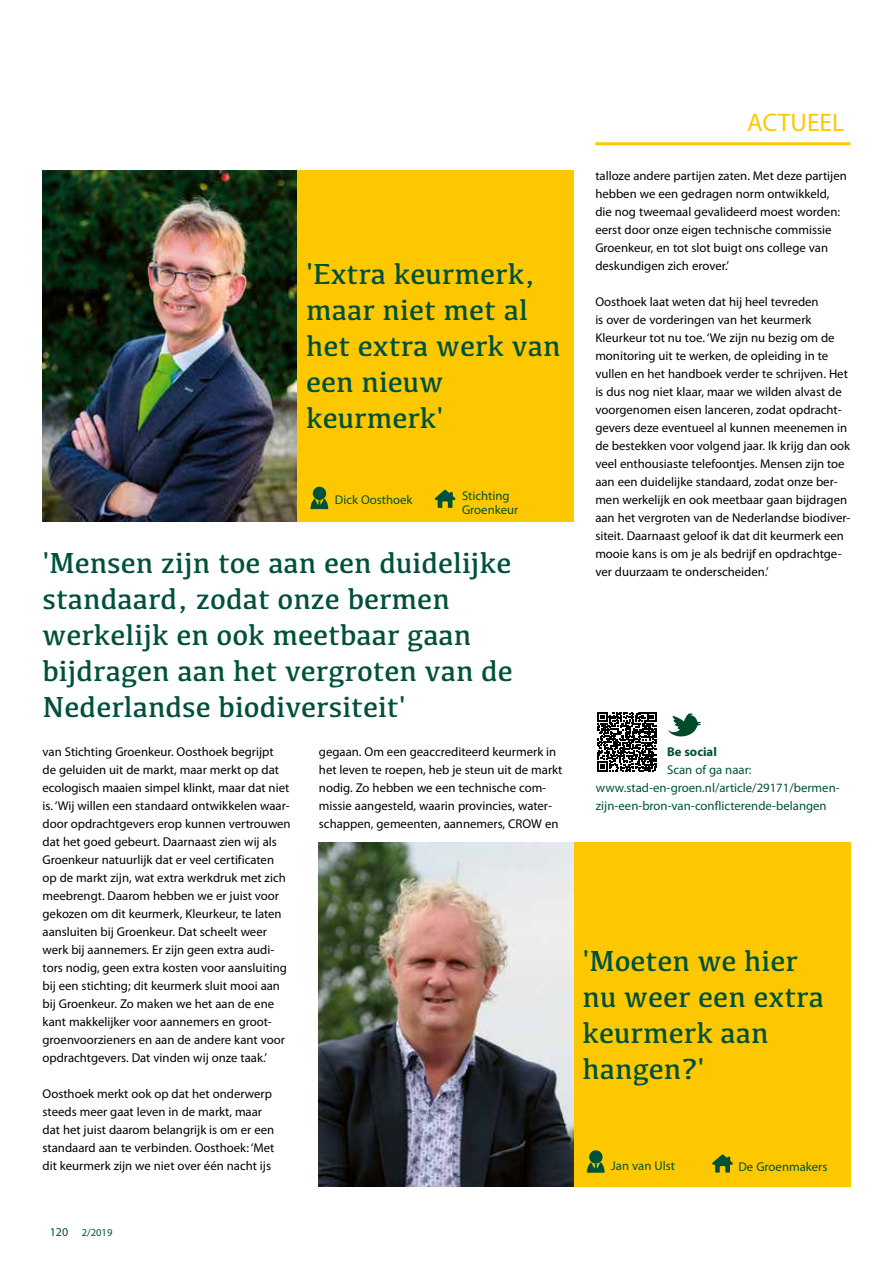
<style>
.page{position:relative;width:893px;height:1263px;background:#fff}
.page>*{position:absolute;margin:0;border:0;box-sizing:border-box;transform-origin:0 0}
.t1{font:30px/36px "Kefa";color:#005139}
.t2{font:25.5px "Myriad Pro";color:#fec800}
.t3{font:12.75px/18px "Myriad Pro";color:#000}
.t4{font:12.75px/18px "Myriad Pro";color:#005139}
.t5{font:700 12.75px "Myriad Pro";color:#005139}
.t6{font:10.5px "Myriad Pro";color:#005139}
.s1{font-size:12px}
</style>
<div class="page">
<hr style="left:595px;top:142px;width:255px;height:3px;background:#fec800">
<img style="left:43px;top:170px;width:255px;height:351px">
<img style="left:319px;top:842px;width:255px;height:344px">
<div style="left:298px;top:170px;width:276px;height:351px;background:#fec800"></div>
<div style="left:574px;top:842px;width:276px;height:344px;background:#fec800"></div>
<svg style="left:435px;top:490px;width:20px;height:18px"></svg>
<svg style="left:310px;top:499px;width:18px;height:10px"></svg>
<div style="left:313px;top:487px;width:13px;height:13px;background:#005139;border-radius:50%"></div>
<svg style="left:712px;top:1154px;width:21px;height:18px"></svg>
<svg style="left:587px;top:1162px;width:18px;height:11px"></svg>
<div style="left:589px;top:1150px;width:14px;height:14px;background:#005139;border-radius:50%"></div>
<svg style="left:597px;top:712px;width:60px;height:60px"></svg>
<svg style="left:668px;top:713px;width:32px;height:23px"></svg>
<h1 class="t1" style="left:306px;top:255px;width:256px">'Extra keurmerk, maar niet met al het extra werk van een nieuw keurmerk'</h1>
<p class="t4" style="left:335px;top:491px;width:79px">Dick Oosthoek</p>
<p class="t4" style="left:462px;top:489px;width:58px;line-height:13.5px">Stichting<br>Groenkeur</p>
<h1 class="t1" style="left:43px;top:544px;width:472px">'Mensen zijn toe aan een duidelijke standaard, zodat onze bermen werkelijk en ook meetbaar gaan bijdragen aan het vergroten van de<br>Nederlandse biodiversiteit'</h1>
<p class="t3" style="left:43px;top:743px;width:250px">van Stichting Groenkeur. Oosthoek begrijpt<br>de geluiden uit de markt, maar merkt op dat ecologisch maaien simpel klinkt, maar dat niet is. ‘Wij willen een standaard ontwikkelen waar&shy;door opdrachtgevers erop kunnen vertrouwen dat het goed gebeurt. Daarnaast zien wij als Groenkeur natuurlijk dat er veel certificaten op de markt zijn, wat extra werkdruk met zich meebrengt. Daarom hebben we er juist voor gekozen om dit keurmerk, Kleurkeur, te laten aansluiten bij Groenkeur. Dat scheelt weer werk bij aannemers. Er zijn geen extra audi&shy;tors nodig, geen extra kosten voor aansluiting bij een stichting; dit keurmerk sluit mooi aan bij Groenkeur. Zo maken we het aan de ene kant makkelijker voor aannemers en groot&shy;groenvoorzieners en aan de andere kant voor opdrachtgevers. Dat vinden wij onze taak.’</p>
<p class="t3" style="left:43px;top:1085px;width:233px">Oosthoek merkt ook op dat het onderwerp steeds meer gaat leven in de markt, maar dat het juist daarom belangrijk is om er een standaard aan te verbinden. Oosthoek: ‘Met dit keurmerk zijn we niet over één nacht ijs</p>
<p class="t3" style="left:319px;top:743px;width:245px">gegaan. Om een geaccrediteerd keurmerk in het leven te roepen, heb je steun uit de markt nodig. Zo hebben we een technische com&shy;missie aangesteld, waarin provincies, water&shy;schappen, gemeenten, aannemers, CROW en</p>
<h2 class="t2" style="left:747px;top:107px;width:99px">ACTUEEL</h2>
<p class="t3" style="left:595px;top:167px;width:253px">talloze andere partijen zaten. Met deze partijen hebben we een gedragen norm ontwikkeld, die nog tweemaal gevalideerd moest worden: eerst door onze eigen technische commissie Groenkeur, en tot slot buigt ons college van deskundigen zich erover.’</p>
<p class="t3" style="left:595px;top:293px;width:257px">Oosthoek laat weten dat hij heel tevreden<br>is over de vorderingen van het keurmerk Kleurkeur tot nu toe. ‘We zijn nu bezig om de monitoring uit te werken, de opleiding in te vullen en het handboek verder te schrijven. Het is dus nog niet klaar, maar we wilden alvast de voorgenomen eisen lanceren, zodat opdracht&shy;gevers deze eventueel al kunnen meenemen in de bestekken voor volgend jaar. Ik krijg dan ook veel enthousiaste telefoontjes. Mensen zijn toe aan een duidelijke standaard, zodat onze ber&shy;men werkelijk en ook meetbaar gaan bijdragen aan het vergroten van de Nederlandse biodiver&shy;siteit. Daarnaast geloof ik dat dit keurmerk een mooie kans is om je als bedrijf en opdrachtge&shy;ver duurzaam te onderscheiden.’</p>
<p class="t5" style="left:667px;top:743px;width:51px">Be social</p>
<p class="t4" style="left:596px;top:761px;width:245px;text-indent:71px">Scan of ga naar: www.stad-en-groen.nl/article/29171/bermen&shy;zijn-een-bron-van-conflicterende-belangen</p>
<h1 class="t1" style="left:583px;top:942px;width:243px">'Moeten we hier nu weer een extra keurmerk aan hangen?'</h1>
<p class="t4" style="left:611px;top:1157px;width:65px">Jan van Ulst</p>
<p class="t4" style="left:738px;top:1157px;width:91px">De Groenmakers</p>
<p class="t6" style="left:50px;top:1226px;width:64px"><span class="s1">120</span> 2/2019</p>
</div>
